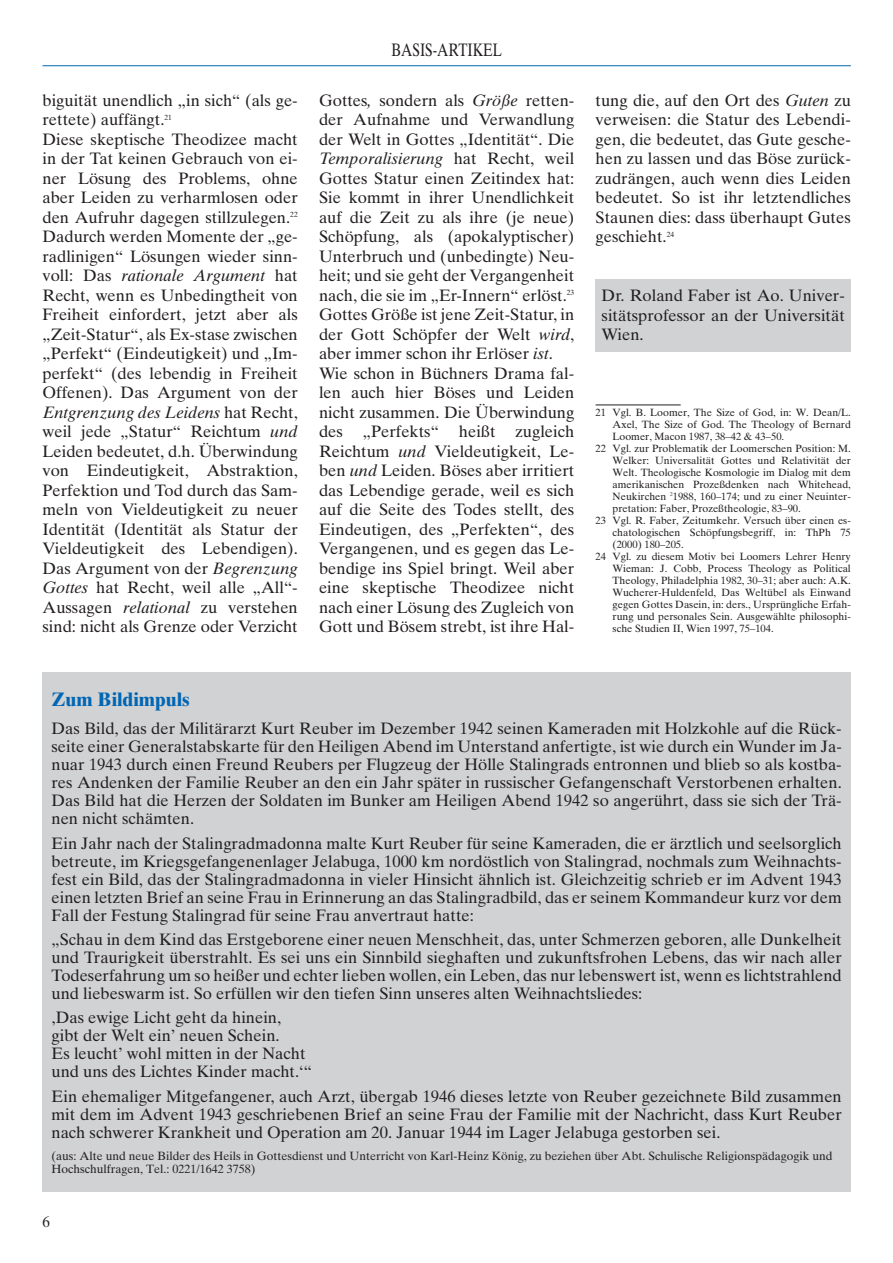
<style>
.page{position:relative;width:893px;height:1263px;background:#fff}
.page>*{position:absolute;margin:0;border:0;box-sizing:border-box;transform-origin:0 0}
.t1{font:700 19.5px "Times Ten";color:#0166b3}
.t2{font:18px "Times Ten";color:#231f20;scale:.75 1}
.t3{font:16.5px/19.5px "Times Ten";color:#231f20;text-align:justify}
.t4{font:15px "Times Ten";color:#231f20}
.t5{font:12px/13.5px "Times Ten";color:#231f20}
.t6{font:10.5px "Times Ten";color:#231f20}
.s1{font-style:italic}
</style>
<div class="page">
<hr style="left:43px;top:65px;width:807px;height:1px;background:#0166b3">
<hr style="left:595px;top:405px;width:85px;height:1px;background:#231f20">
<div style="left:595px;top:279px;width:255px;height:72px;background:#d1d2d4"></div>
<div style="left:43px;top:672px;width:807px;height:519px;background:#d1d2d4"></div>
<p class="t2" style="left:391px;top:43px;width:149px">BASIS-ARTIKEL</p>
<p class="t3" style="left:43px;top:92px;width:257px;text-align:left">biguität unendlich „in sich“ (als ge&shy;rettete) auffängt.<sup>21<br></sup>Diese skeptische Theodizee macht in der Tat keinen Gebrauch von ei&shy;ner Lösung des Problems, ohne aber Leiden zu verharmlosen oder den Aufruhr dagegen stillzulegen.<sup>22<br></sup>Dadurch werden Momente der „ge&shy;radlinigen“ Lösungen wieder sinn&shy;voll: Das <span class="s1">rationale Argument</span> hat Recht, wenn es Unbedingtheit von Freiheit einfordert, jetzt aber als „Zeit-Statur“, als Ex-stase zwischen „Perfekt“ (Eindeutigkeit) und „Im&shy;perfekt“ (des lebendig in Freiheit Offenen). Das Argument von der <span class="s1">Entgrenzung des Leidens</span> hat Recht, weil jede „Statur“ Reichtum <span class="s1">und </span>Leiden bedeutet, d.h. Überwindung von Eindeutigkeit, Abstraktion, Perfektion und Tod durch das Sam&shy;meln von Vieldeutigkeit zu neuer Identität (Identität als Statur der Vieldeutigkeit des Lebendigen).<br>Das Argument von der <span class="s1">Begrenzung Gottes</span> hat Recht, weil alle „All“- Aussagen <span class="s1">relational</span> zu verstehen sind: nicht als Grenze oder Verzicht</p>
<p class="t3" style="left:319px;top:92px;width:257px;text-align:left">Gottes<span class="s1">,</span> sondern als <span class="s1">Größe</span> retten&shy;der Aufnahme und Verwandlung der Welt in Gottes „Identität“. Die <span class="s1">Temporalisierung</span> hat Recht, weil Gottes Statur einen Zeitindex hat:<br>Sie kommt in ihrer Unendlichkeit auf die Zeit zu als ihre (je neue)<br>Schöpfung, als (apokalyptischer)<br>Unterbruch und (unbedingte) Neu&shy;heit; und sie geht der Vergangenheit nach, die sie im „Er-Innern“ erlöst.<sup>23<br></sup>Gottes Größe ist jene Zeit-Statur, in der Gott Schöpfer der Welt <span class="s1">wird</span>, aber immer schon ihr Erlöser <span class="s1">ist</span>.<br>Wie schon in Büchners Drama fal&shy;len auch hier Böses und Leiden nicht zusammen. Die Überwindung des „Perfekts“ heißt zugleich Reichtum <span class="s1">und</span> Vieldeutigkeit, Le&shy;ben <span class="s1">und</span> Leiden. Böses aber irritiert das Lebendige gerade, weil es sich auf die Seite des Todes stellt, des Eindeutigen, des „Perfekten“, des Vergangenen, und es gegen das Le&shy;bendige ins Spiel bringt. Weil aber eine skeptische Theodizee nicht nach einer Lösung des Zugleich von Gott und Bösem strebt, ist ihre Hal-</p>
<p class="t3" style="left:595px;top:92px;width:257px">tung die, auf den Ort des <span class="s1">Guten</span> zu verweisen: die Statur des Lebendi&shy;gen, die bedeutet, das Gute gesche&shy;hen zu lassen und das Böse zurück&shy;zudrängen, auch wenn dies Leiden bedeutet. So ist ihr letztendliches Staunen dies: dass überhaupt Gutes geschieht.<sup>24</sup></p>
<p class="t3" style="left:601px;top:288px;width:245px">Dr. Roland Faber ist Ao. Univer&shy;sitätsprofessor an der Universität Wien.</p>
<p class="t6" style="left:595px;top:408px;width:257px">21 Vgl. B. Loomer, The Size of God, in: W. Dean/L.</p>
<p class="t6" style="left:612px;top:420px;width:240px">Axel, The Size of God. The Theology of Bernard</p>
<p class="t6" style="left:612px;top:432px;width:173px">Loomer, Macon 1987, 38–42 &amp; 43–50.</p>
<p class="t6" style="left:595px;top:444px;width:257px">22 Vgl. zur Problematik der Loomerschen Position: M.</p>
<p class="t6" style="left:612px;top:456px;width:240px">Welker: Universalität Gottes und Relativität der</p>
<p class="t6" style="left:612px;top:468px;width:240px">Welt. Theologische Kosmologie im Dialog mit dem</p>
<p class="t6" style="left:612px;top:480px;width:240px">amerikanischen Prozeßdenken nach Whitehead,</p>
<p class="t6" style="left:612px;top:492px;width:240px">Neukirchen <sup>2</sup>1988, 160–174; und zu einer Neuinter-</p>
<p class="t6" style="left:612px;top:504px;width:190px">pretation: Faber, Prozeßtheologie, 83–90.</p>
<p class="t6" style="left:595px;top:516px;width:257px">23 Vgl. R. Faber, Zeitumkehr. Versuch über einen es-</p>
<p class="t6" style="left:612px;top:528px;width:240px">chatologischen Schöpfungsbegriff, in: ThPh 75</p>
<p class="t6" style="left:612px;top:540px;width:73px">(2000) 180–205.</p>
<p class="t6" style="left:595px;top:552px;width:257px">24 Vgl. zu diesem Motiv bei Loomers Lehrer Henry</p>
<p class="t6" style="left:612px;top:564px;width:240px">Wieman: J. Cobb, Process Theology as Political</p>
<p class="t6" style="left:612px;top:576px;width:240px">Theology, Philadelphia 1982, 30–31; aber auch: A.K.</p>
<p class="t6" style="left:612px;top:588px;width:240px">Wucherer-Huldenfeld, Das Weltübel als Einwand</p>
<p class="t6" style="left:612px;top:600px;width:240px">gegen Gottes Dasein, in: ders., Ursprüngliche Erfah-</p>
<p class="t6" style="left:612px;top:612px;width:240px">rung und personales Sein. Ausgewählte philosophi-</p>
<p class="t6" style="left:612px;top:624px;width:163px">sche Studien II, Wien 1997, 75–104.</p>
<p class="t1" style="left:52px;top:692px;width:140px">Zum Bildimpuls</p>
<p class="t3" style="left:52px;top:721px;width:791px;line-height:18px">Das Bild, das der Militärarzt Kurt Reuber im Dezember 1942 seinen Kameraden mit Holzkohle auf die Rück&shy;seite einer Generalstabskarte für den Heiligen Abend im Unterstand anfertigte, ist wie durch ein Wunder im Ja&shy;nuar 1943 durch einen Freund Reubers per Flugzeug der Hölle Stalingrads entronnen und blieb so als kostba&shy;res Andenken der Familie Reuber an den ein Jahr später in russischer Gefangenschaft Verstorbenen erhalten.<br>Das Bild hat die Herzen der Soldaten im Bunker am Heiligen Abend 1942 so angerührt, dass sie sich der Trä&shy;nen nicht schämten.</p>
<p class="t3" style="left:52px;top:836px;width:791px;line-height:18px">Ein Jahr nach der Stalingradmadonna malte Kurt Reuber für seine Kameraden, die er ärztlich und seelsorglich betreute, im Kriegsgefangenenlager Jelabuga, 1000 km nordöstlich von Stalingrad, nochmals zum Weihnachts&shy;fest ein Bild, das der Stalingradmadonna in vieler Hinsicht ähnlich ist. Gleichzeitig schrieb er im Advent 1943 einen letzten Brief an seine Frau in Erinnerung an das Stalingradbild, das er seinem Kommandeur kurz vor dem Fall der Festung Stalingrad für seine Frau anvertraut hatte:</p>
<p class="t3" style="left:52px;top:932px;width:791px;line-height:18px">„Schau in dem Kind das Erstgeborene einer neuen Menschheit, das, unter Schmerzen geboren, alle Dunkelheit und Traurigkeit überstrahlt. Es sei uns ein Sinnbild sieghaften und zukunftsfrohen Lebens, das wir nach aller Todeserfahrung um so heißer und echter lieben wollen, ein Leben, das nur lebenswert ist, wenn es lichtstrahlend und liebeswarm ist. So erfüllen wir den tiefen Sinn unseres alten Weihnachtsliedes:</p>
<p class="t3" style="left:52px;top:1010px;width:262px;line-height:18px;text-align:left">,Das ewige Licht geht da hinein, gibt der Welt ein’ neuen Schein.<br>Es leucht’ wohl mitten in der Nacht und uns des Lichtes Kinder macht.‘“</p>
<p class="t3" style="left:52px;top:1089px;width:791px;line-height:18px">Ein ehemaliger Mitgefangener, auch Arzt, übergab 1946 dieses letzte von Reuber gezeichnete Bild zusammen mit dem im Advent 1943 geschriebenen Brief an seine Frau der Familie mit der Nachricht, dass Kurt Reuber nach schwerer Krankheit und Operation am 20. Januar 1944 im Lager Jelabuga gestorben sei.</p>
<p class="t5" style="left:52px;top:1150px;width:782px">(aus: Alte und neue Bilder des Heils in Gottesdienst und Unterricht von Karl-Heinz König, zu beziehen über Abt. Schulische Religionspädagogik und<br>Hochschulfragen, Tel.: 0221/1642 3758)</p>
<p class="t4" style="left:43px;top:1216px;width:9px">6</p>
</div>
